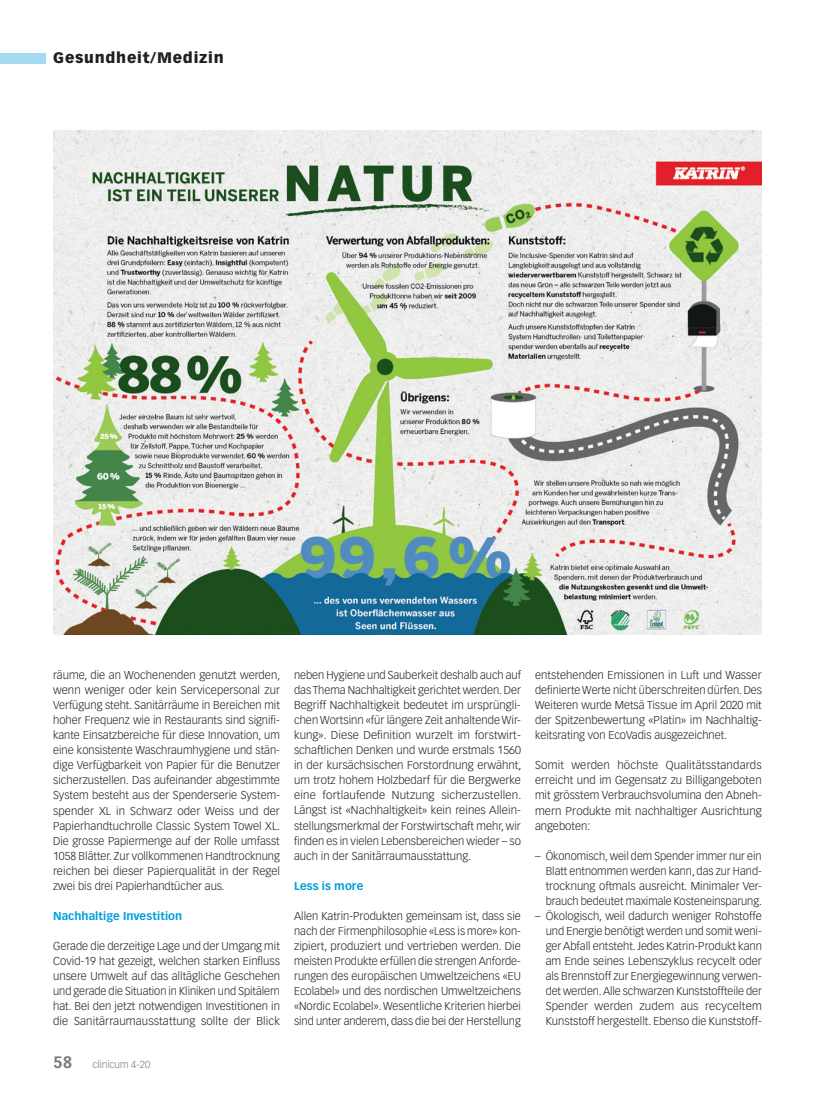
<style>
.page{position:relative;width:815px;height:1099px;background:#fff}
.page>*{position:absolute;margin:0;border:0;box-sizing:border-box;transform-origin:0 0}
.t1{font:900 15px "Vectora LT Std";letter-spacing:.05em;color:#231f20}
.t2{font:300 11.25px/15px "Vectora LT Std";color:#231f20;text-align:justify}
.t3{font:700 11.25px "Vectora LT Std";letter-spacing:.005em;color:#009fda}
.t4{font:300 10px "Vectora LT Std";color:#76787b}
.s1{font-weight:700;font-size:16.25px}
</style>
<div class="page">
<div style="left:0;top:53px;width:45px;height:10px;background:#a5daf2"></div>
<img style="left:53px;top:130px;width:709px;height:504px">
<h1 class="t1" style="left:53px;top:49px;width:172px">Gesundheit/Medizin</h1>
<p class="t2" style="left:53px;top:668px;width:229px">räume, die an Wochenenden genutzt werden, wenn weniger oder kein Servicepersonal zur Verfügung steht. Sanitärräume in Bereichen mit hoher Frequenz wie in Restaurants sind signifi&shy;kante Einsatzbereiche für diese Innovation, um eine konsistente Waschraumhygiene und stän&shy;dige Verfügbarkeit von Papier für die Benutzer sicherzustellen. Das aufeinander abgestimmte System besteht aus der Spenderserie System&shy;spender XL in Schwarz oder Weiss und der Papierhandtuchrolle Classic System Towel XL.<br>Die grosse Papiermenge auf der Rolle umfasst 1058 Blätter. Zur vollkommenen Handtrocknung reichen bei dieser Papierqualität in der Regel zwei bis drei Papierhandtücher aus.</p>
<p class="t3" style="left:53px;top:908px;width:131px">Nachhaltige Investition</p>
<p class="t2" style="left:53px;top:938px;width:228px">Gerade die derzeitige Lage und der Umgang mit Covid-19 hat gezeigt, welchen starken Einfluss unsere Umwelt auf das alltägliche Geschehen und gerade die Situation in Kliniken und Spitälern hat. Bei den jetzt notwendigen Investitionen in die Sanitärraumausstattung sollte der Blick</p>
<p class="t4" style="left:53px;top:1058px;width:99px"><span class="s1">58</span> clinicum 4-20</p>
<p class="t2" style="left:294px;top:668px;width:229px">neben Hygiene und Sauberkeit deshalb auch auf das Thema Nachhaltigkeit gerichtet werden. Der Begriff Nachhaltigkeit bedeutet im ursprüngli&shy;chen Wortsinn «für längere Zeit anhaltende Wir&shy;kung». Diese Definition wurzelt im forstwirt&shy;schaftlichen Denken und wurde erstmals 1560 in der kursächsischen Forstordnung erwähnt, um trotz hohem Holzbedarf für die Bergwerke eine fortlaufende Nutzung sicherzustellen.<br>Längst ist «Nachhaltigkeit» kein reines Allein&shy;stellungsmerkmal der Forstwirtschaft mehr, wir finden es in vielen Lebensbereichen wieder – so auch in der Sanitärraumausstattung.</p>
<p class="t3" style="left:294px;top:878px;width:71px">Less is more</p>
<p class="t2" style="left:294px;top:908px;width:228px">Allen Katrin-Produkten gemeinsam ist, dass sie nach der Firmenphilosophie «Less is more» kon&shy;zipiert, produziert und vertrieben werden. Die meisten Produkte erfüllen die strengen Anforde&shy;rungen des europäischen Umweltzeichens «EU Ecolabel» und des nordischen Umweltzeichens «Nordic Ecolabel». Wesentliche Kriterien hierbei sind unter anderem, dass die bei der Herstellung</p>
<p class="t2" style="left:535px;top:668px;width:228px">entstehenden Emissionen in Luft und Wasser definierte Werte nicht überschreiten dürfen. Des Weiteren wurde Metsä Tissue im April 2020 mit der Spitzenbewertung «Platin» im Nachhaltig&shy;keitsrating von EcoVadis ausgezeichnet.</p>
<p class="t2" style="left:535px;top:758px;width:228px">Somit werden höchste Qualitätsstandards erreicht und im Gegensatz zu Billigangeboten mit grösstem Verbrauchsvolumina den Abneh&shy;mern Produkte mit nachhaltiger Ausrichtung angeboten:</p>
<p class="t2" style="left:546px;top:848px;width:218px;text-indent:-11px">– Ökonomisch, weil dem Spender immer nur ein Blatt entnommen werden kann, das zur Hand&shy;trocknung oftmals ausreicht. Minimaler Ver&shy;brauch bedeutet maximale Kosteneinsparung.</p>
<p class="t2" style="left:546px;top:908px;width:218px;text-indent:-11px">– Ökologisch, weil dadurch weniger Rohstoffe und Energie benötigt werden und somit weni&shy;ger Abfall entsteht. Jedes Katrin-Produkt kann am Ende seines Lebenszyklus recycelt oder als Brennstoff zur Energiegewinnung verwen&shy;det werden. Alle schwarzen Kunststoffteile der Spender werden zudem aus recyceltem Kunststoff hergestellt. Ebenso die Kunststoff-</p>
</div>
